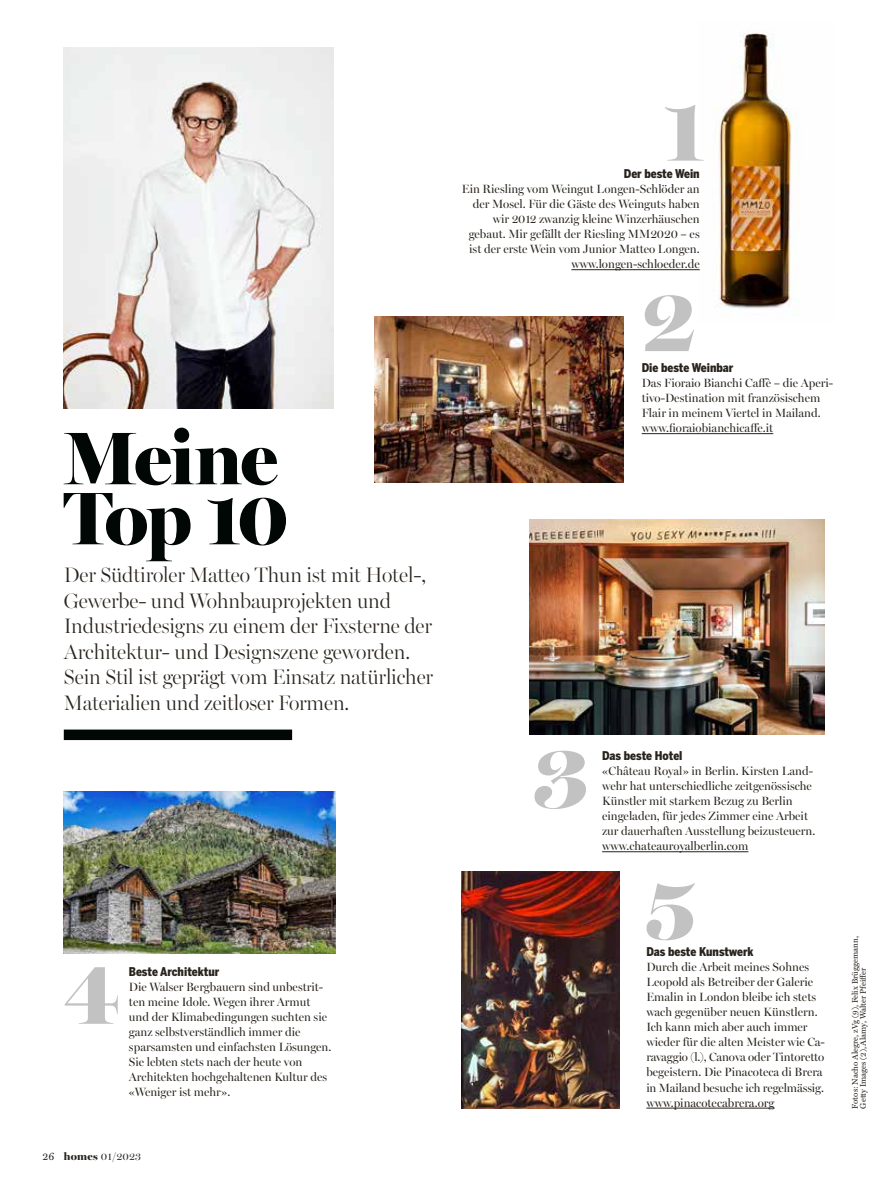
<style>
.page{position:relative;width:893px;height:1200px;background:#fff}
.page>*{position:absolute;margin:0;border:0;box-sizing:border-box;transform-origin:0 0}
.t1{font:900 90px "Miller Banner";color:#c2c2c3}
.t2{font:900 75px/60px "Miller Banner";letter-spacing:-.03em;color:#000705}
.t3{font:300 21px/25.5px "Miller Banner";letter-spacing:-.005em;color:#28231d}
.t4{font:12px/15px "Miller Banner";color:#28231d}
.t5{font:900 12px "Benton Sans Cond";color:#28231d}
.t6{font:10.5px "Miller Banner";letter-spacing:.02em;color:#28231d}
.t7{font:8.1px/8.1px "Miller Text";color:#28231d}
.s1{font-family:"Miller Text"}
.s2{font-weight:900}
</style>
<div class="page">
<img style="left:64px;top:48px;width:269px;height:360px">
<img style="left:530px;top:519px;width:295px;height:215px">
<img style="left:374px;top:316px;width:250px;height:167px">
<img style="left:64px;top:791px;width:272px;height:162px">
<img style="left:462px;top:871px;width:158px;height:236px">
<img style="left:698px;top:32px;width:101px;height:284px">
<div style="left:64px;top:729px;width:228px;height:10px;background:#000705"></div>
<hr style="left:642px;top:433px;width:131px;height:1px;background:#28231d">
<hr style="left:602px;top:851px;width:146px;height:1px;background:#28231d">
<hr style="left:646px;top:1107px;width:128px;height:1px;background:#28231d">
<hr style="left:571px;top:269px;width:129px;height:1px;background:#28231d">
<h2 class="t2" style="left:64px;top:427px;width:226px">Meine<br>Top 10</h2>
<p class="t3" style="left:64px;top:561px;width:371px">Der Südtiroler Matteo Thun ist mit Hotel-, Gewerbe- und Wohnbauprojekten und Industriedesigns zu einem der Fixsterne der Architektur- und Designszene geworden.<br>Sein Stil ist geprägt vom Einsatz natürlicher Materialien und zeitloser Formen.</p>
<h1 class="t1" style="left:64px;top:937px;width:58px">4</h1>
<p class="t5" style="left:129px;top:964px;width:92px">Beste Architektur</p>
<p class="t4" style="left:129px;top:979px;width:204px">Die Walser Bergbauern sind unbestrit&shy;ten meine Idole. Wegen ihrer Armut und der Klimabedingungen suchten sie ganz selbstverständlich immer die sparsamsten und einfachsten Lösungen.<br>Sie lebten stets nach der heute von Architekten hochgehaltenen Kultur des «Weniger ist mehr».</p>
<p class="t6" style="left:43px;top:1149px;width:100px"><span class="s1">26</span> <span class="s2">homes</span> 01/2023</p>
<h1 class="t1" style="left:664px;top:75px;width:43px">1</h1>
<p class="t5" style="left:624px;top:166px;width:77px">Der beste Wein</p>
<p class="t4" style="left:462px;top:181px;width:239px;text-align:right">Ein Riesling vom Weingut Longen-Schlöder an der Mosel. Für die Gäste des Weinguts haben wir 2012 zwanzig kleine Winzerhäuschen gebaut. Mir gefällt der Riesling MM2020 – es ist der erste Wein vom Junior Matteo Longen. www.longen-schloeder.de</p>
<h1 class="t1" style="left:642px;top:265px;width:56px">2</h1>
<p class="t5" style="left:642px;top:360px;width:93px">Die beste Weinbar</p>
<p class="t4" style="left:642px;top:375px;width:193px">Das Fioraio Bianchi Caffè – die Aperi&shy;tivo-Destination mit französischem Flair in meinem Viertel in Mailand. www.fioraiobianchicaffe.it</p>
<h1 class="t1" style="left:534px;top:720px;width:55px">3</h1>
<p class="t5" style="left:602px;top:748px;width:82px">Das beste Hotel</p>
<p class="t4" style="left:602px;top:763px;width:215px">«Château Royal» in Berlin. Kirsten Land&shy;wehr hat unterschiedliche zeitgenössische Künstler mit starkem Bezug zu Berlin eingeladen, für jedes Zimmer eine Arbeit zur dauerhaften Ausstellung beizusteuern. www.chateauroyalberlin.com</p>
<h1 class="t1" style="left:645px;top:853px;width:52px">5</h1>
<p class="t5" style="left:646px;top:944px;width:109px">Das beste Kunstwerk</p>
<p class="t4" style="left:646px;top:959px;width:180px">Durch die Arbeit meines Sohnes Leopold als Betreiber der Galerie Emalin in London bleibe ich stets wach gegenüber neuen Künstlern.<br>Ich kann mich aber auch immer wieder für die alten Meister wie Ca&shy;ravaggio (l.), Canova oder Tintoretto begeistern. Die Pinacoteca di Brera in Mailand besuche ich regelmässig. www.pinacotecabrera.org</p>
<p class="t7" style="left:851px;top:1108px;width:174px;rotate:-90deg">Fotos: Nacho Alegre, zVg (9), Felix Brüggemann,<br>Getty Images (2), Alamy, Walter Pfeiffer</p>
</div>
